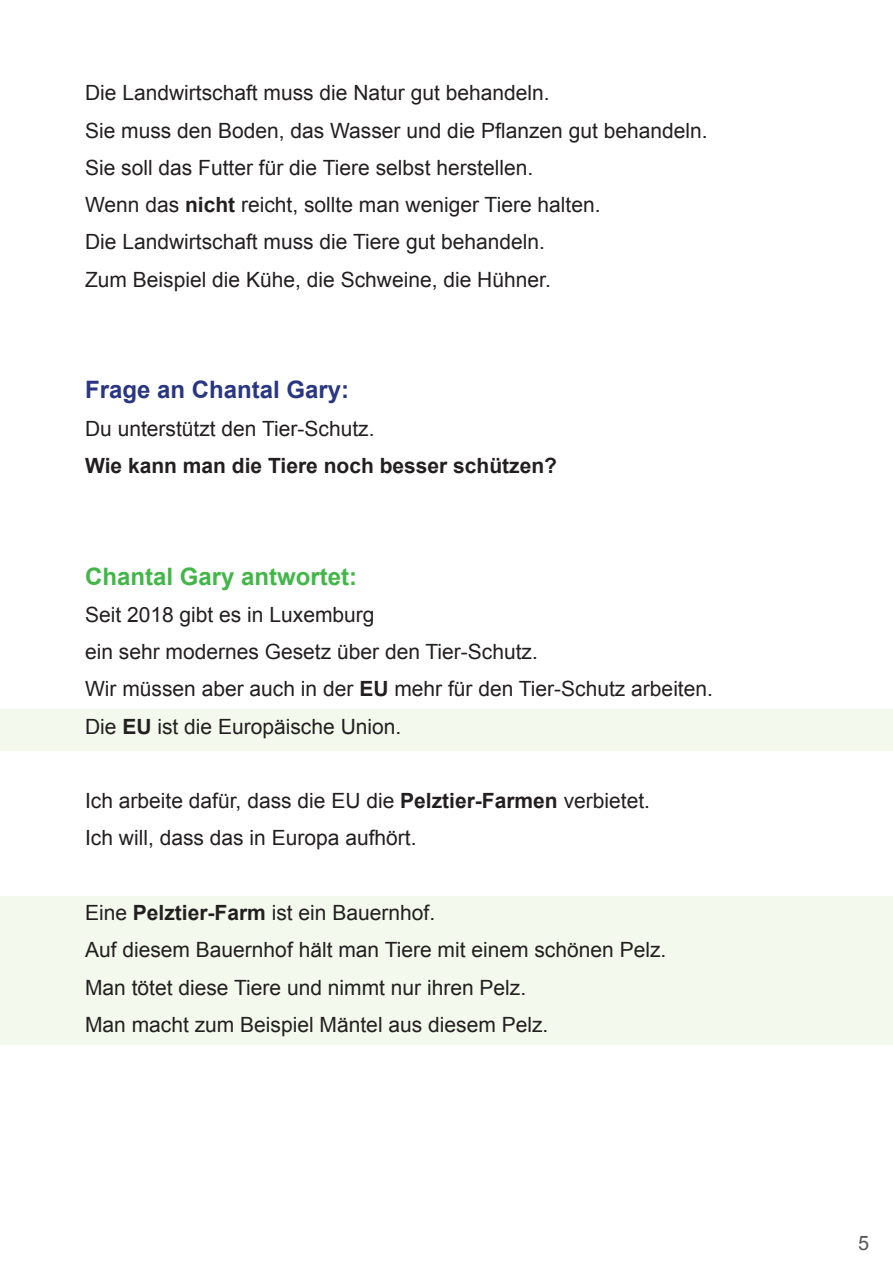
<style>
.page{position:relative;width:893px;height:1263px;background:#fff}
.page>*{position:absolute;margin:0;border:0;box-sizing:border-box;transform-origin:0 0}
.t1{font:700 24px "Arial";color:#43b649}
.t2{font:700 24px "Arial";color:#293782}
.t3{font:21px "Arial";color:#231f20}
.t4{font:700 21px "Arial";color:#231f20}
.t5{font:19.95px "Arial";color:#59595d}
.s1{font-weight:700}
</style>
<div class="page">
<div style="left:0;top:896px;width:893px;height:148px;background:#f3f9ec"></div>
<div style="left:0;top:710px;width:893px;height:41px;background:#f3f9ec"></div>
<p class="t3" style="left:85px;top:79px;width:466px">Die Landwirtschaft muss die Natur gut behandeln.</p>
<p class="t3" style="left:85px;top:116px;width:624px">Sie muss den Boden, das Wasser und die Pflanzen gut behandeln.</p>
<p class="t3" style="left:85px;top:154px;width:450px">Sie soll das Futter für die Tiere selbst herstellen.</p>
<p class="t3" style="left:85px;top:191px;width:517px">Wenn das <span class="s1">nicht</span> reicht, sollte man weniger Tiere halten.</p>
<p class="t3" style="left:85px;top:228px;width:461px">Die Landwirtschaft muss die Tiere gut behandeln.</p>
<p class="t3" style="left:85px;top:265px;width:467px">Zum Beispiel die Kühe, die Schweine, die Hühner.</p>
<p class="t2" style="left:85px;top:374px;width:266px">Frage an Chantal Gary:</p>
<p class="t3" style="left:85px;top:414px;width:291px">Du unterstützt den Tier-Schutz.</p>
<p class="t4" style="left:85px;top:452px;width:474px">Wie kann man die Tiere noch besser schützen?</p>
<p class="t1" style="left:85px;top:560px;width:274px">Chantal Gary antwortet:</p>
<p class="t3" style="left:85px;top:601px;width:291px">Seit 2018 gibt es in Luxemburg</p>
<p class="t3" style="left:85px;top:638px;width:454px">ein sehr modernes Gesetz über den Tier-Schutz.</p>
<p class="t3" style="left:85px;top:675px;width:629px">Wir müssen aber auch in der <span class="s1">EU</span> mehr für den Tier-Schutz arbeiten.</p>
<p class="t3" style="left:85px;top:712px;width:318px">Die <span class="s1">EU</span> ist die Europäische Union.</p>
<p class="t3" style="left:85px;top:787px;width:566px">Ich arbeite dafür, dass die EU die <span class="s1">Pelztier-Farmen</span> verbietet.</p>
<p class="t3" style="left:85px;top:824px;width:333px">Ich will, dass das in Europa aufhört.</p>
<p class="t3" style="left:85px;top:899px;width:352px">Eine <span class="s1">Pelztier-Farm</span> ist ein Bauernhof.</p>
<p class="t3" style="left:85px;top:936px;width:583px">Auf diesem Bauernhof hält man Tiere mit einem schönen Pelz.</p>
<p class="t3" style="left:85px;top:973px;width:443px">Man tötet diese Tiere und nimmt nur ihren Pelz.</p>
<p class="t3" style="left:85px;top:1011px;width:465px">Man macht zum Beispiel Mäntel aus diesem Pelz.</p>
<p class="t5" style="left:858px;top:1229px;width:13px">5</p>
</div>
